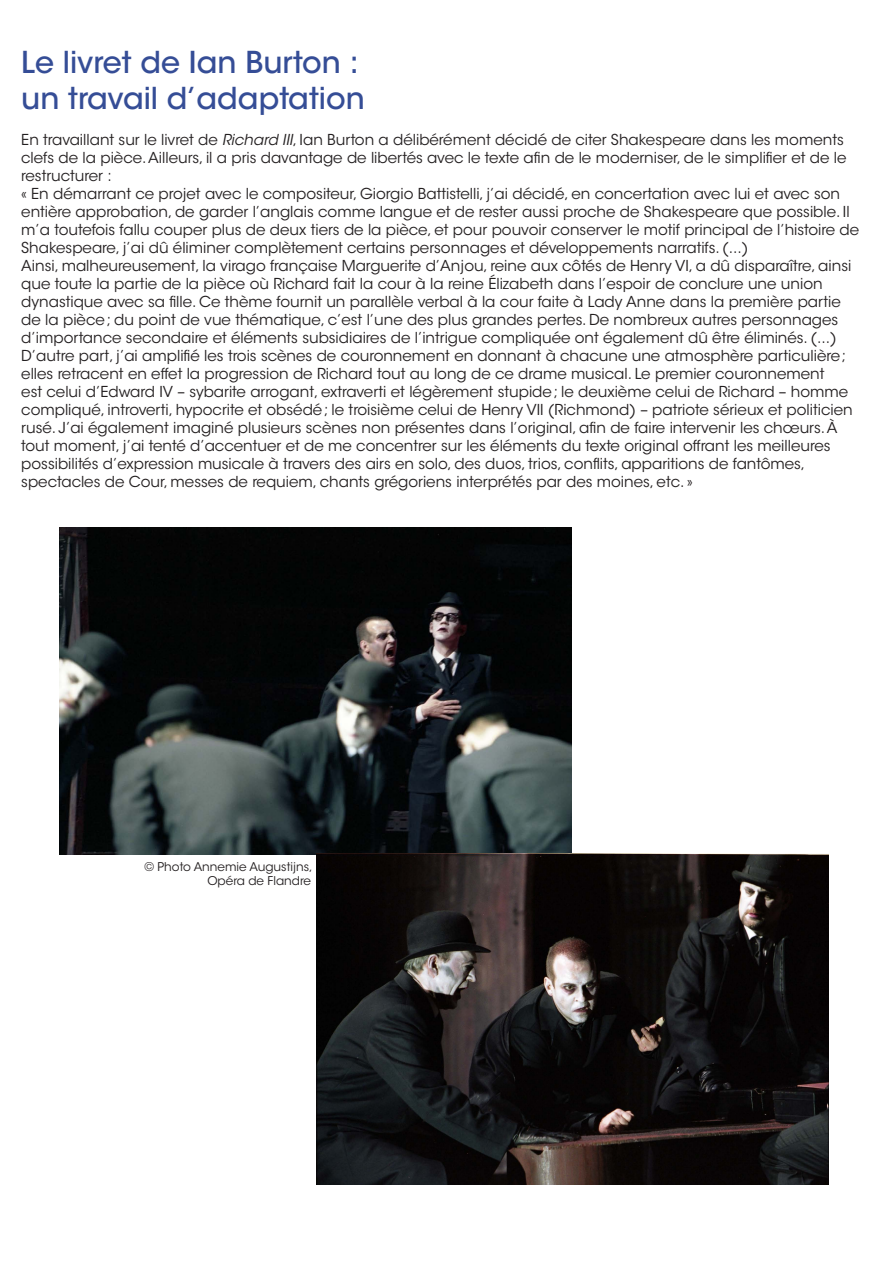
<style>
.page{position:relative;width:893px;height:1263px;background:#fff}
.page>*{position:absolute;margin:0;border:0;box-sizing:border-box;transform-origin:0 0}
.t1{font:500 30px/36px "ITC Avant Garde Std";color:#354d96}
.t2{font:15px/18px "ITC Avant Garde Std";color:#231f20}
.t3{font:12px/14.4px "ITC Avant Garde Std";color:#231f20;text-align:right}
.s1{font-style:italic}
</style>
<div class="page">
<img style="left:60px;top:527px;width:511px;height:327px">
<img style="left:317px;top:854px;width:512px;height:330px">
<h1 class="t1" style="left:21px;top:44px;width:345px">Le livret de Ian Burton : un travail d’adaptation</h1>
<p class="t2" style="left:21px;top:131px;width:839px">En travaillant sur le livret de <span class="s1">Richard III</span>, Ian Burton a délibérément décidé de citer Shakespeare dans les moments clefs de la pièce. Ailleurs, il a pris davantage de libertés avec le texte afin de le moderniser, de le simplifier et de le restructurer :<br>« En démarrant ce projet avec le compositeur, Giorgio Battistelli, j’ai décidé, en concertation avec lui et avec son entière approbation, de garder l’anglais comme langue et de rester aussi proche de Shakespeare que possible. Il m’a toutefois fallu couper plus de deux tiers de la pièce, et pour pouvoir conserver le motif principal de l’histoire de Shakespeare, j’ai dû éliminer complètement certains personnages et développements narratifs. (...)<br>Ainsi, malheureusement, la virago française Marguerite d’Anjou, reine aux côtés de Henry VI, a dû disparaître, ainsi que toute la partie de la pièce où Richard fait la cour à la reine Élizabeth dans l’espoir de conclure une union dynastique avec sa fille. Ce thème fournit un parallèle verbal à la cour faite à Lady Anne dans la première partie de la pièce; du point de vue thématique, c’est l’une des plus grandes pertes. De nombreux autres personnages d’importance secondaire et éléments subsidiaires de l’intrigue compliquée ont également dû être éliminés. (...)<br>D’autre part, j’ai amplifié les trois scènes de couronnement en donnant à chacune une atmosphère particulière; elles retracent en effet la progression de Richard tout au long de ce drame musical. Le premier couronnement<br>est celui d’Edward IV – sybarite arrogant, extraverti et légèrement stupide; le deuxième celui de Richard – homme compliqué, introverti, hypocrite et obsédé; le troisième celui de Henry VII (Richmond) – patriote sérieux et politicien rusé. J’ai également imaginé plusieurs scènes non présentes dans l’original, afin de faire intervenir les chœurs. À tout moment, j’ai tenté d’accentuer et de me concentrer sur les éléments du texte original offrant les meilleures possibilités d’expression musicale à travers des airs en solo, des duos, trios, conflits, apparitions de fantômes, spectacles de Cour, messes de requiem, chants grégoriens interprétés par des moines, etc. »</p>
<p class="t3" style="left:145px;top:860px;width:169px">© Photo Annemie Augustijns,<br>Opéra de Flandre</p>
</div>
